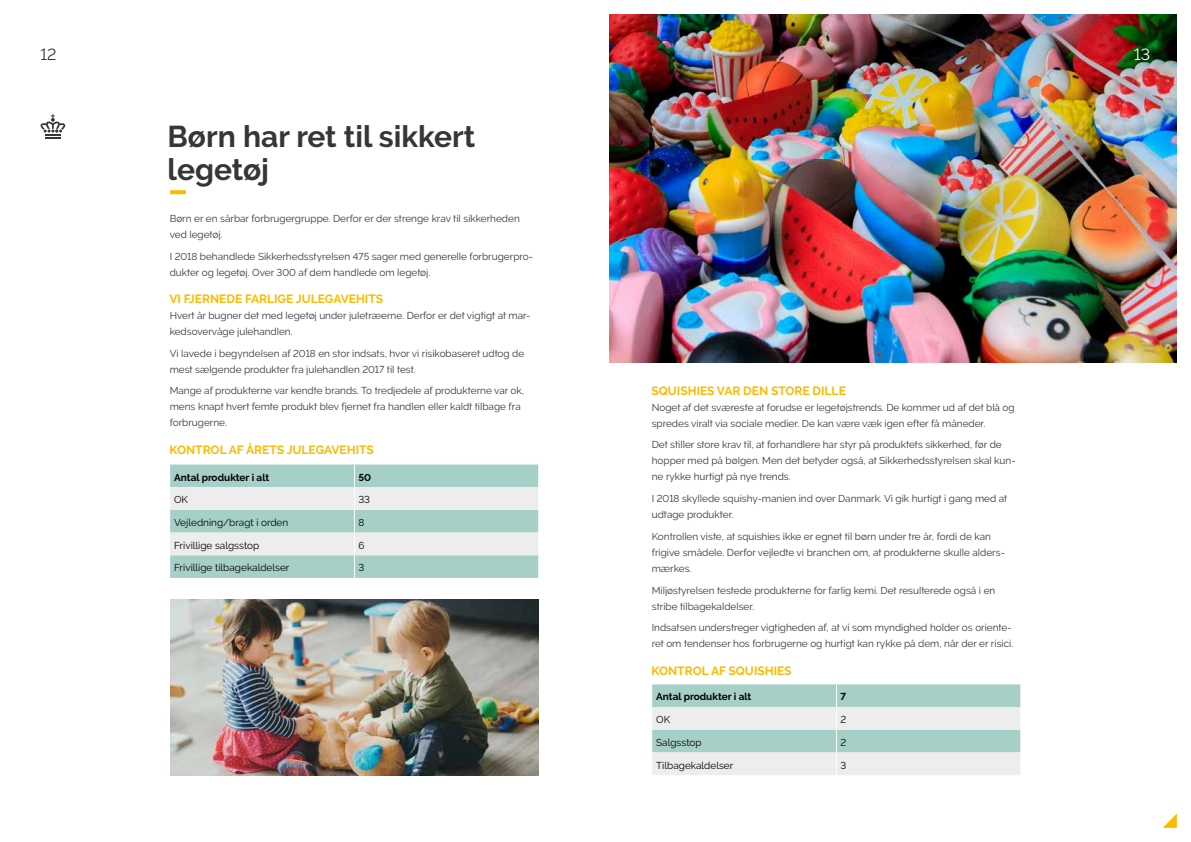
<style>
.page{position:relative;width:1191px;height:842px;background:#fff}
.page>*{position:absolute;margin:0;border:0;box-sizing:border-box;transform-origin:0 0}
.t1{font:700 30px/33px "Raleway";color:#373636}
.t2{font:16px "Raleway";color:#373636}
.t3{font:16px "Raleway";color:#fff}
.t4{font:700 12px "Raleway";color:#fbba00}
.t5{font:10px/16px "Raleway";color:#373636}
.t6{font:10px "Raleway";color:#000}
.t7{font:700 10px "Raleway";color:#000}
</style>
<div class="page">
<img style="left:609px;top:14px;width:567px;height:349px">
<svg style="left:1162px;top:814px;width:14px;height:14px"></svg>
<svg style="left:170px;top:190px;width:16px;height:4px"></svg>
<svg style="left:41px;top:114px;width:24px;height:24px"></svg>
<svg style="left:170px;top:464px;width:369px;height:114px;background:#c3dbd7"></svg>
<svg style="left:652px;top:684px;width:369px;height:91px;background:#cadedb"></svg>
<img style="left:170px;top:599px;width:369px;height:176px">
<h2 class="t2" style="left:41px;top:45px;width:17px">12</h2>
<h1 class="t1" style="left:168px;top:120px;width:309px">Børn har ret til sikkert legetøj</h1>
<p class="t5" style="left:170px;top:210px;width:351px">Børn er en sårbar forbrugergruppe. Derfor er der strenge krav til sikkerheden ved legetøj.</p>
<p class="t5" style="left:170px;top:248px;width:365px">I 2018 behandlede Sikkerhedsstyrelsen 475 sager med generelle forbrugerpro&shy;dukter og legetøj. Over 300 af dem handlede om legetøj.</p>
<p class="t4" style="left:169px;top:292px;width:215px">VI FJERNEDE FARLIGE JULEGAVEHITS</p>
<p class="t5" style="left:170px;top:307px;width:362px">Hvert år bugner det med legetøj under juletræerne. Derfor er det vigtigt at mar&shy;kedsovervåge julehandlen.</p>
<p class="t5" style="left:170px;top:345px;width:356px">Vi lavede i begyndelsen af 2018 en stor indsats, hvor vi risikobaseret udtog de mest sælgende produkter fra julehandlen 2017 til test.</p>
<p class="t5" style="left:170px;top:383px;width:356px">Mange af produkterne var kendte brands. To tredjedele af produkterne var ok, mens knapt hvert femte produkt blev fjernet fra handlen eller kaldt tilbage fra forbrugerne.</p>
<p class="t4" style="left:169px;top:443px;width:206px">KONTROL AF ÅRETS JULEGAVEHITS</p>
<p class="t7" style="left:174px;top:471px;width:97px">Antal produkter i alt</p>
<p class="t7" style="left:358px;top:471px;width:14px">50</p>
<p class="t6" style="left:174px;top:494px;width:15px">OK</p>
<p class="t6" style="left:358px;top:494px;width:13px">33</p>
<p class="t6" style="left:174px;top:517px;width:116px">Vejledning/bragt i orden</p>
<p class="t6" style="left:358px;top:517px;width:7px">8</p>
<p class="t6" style="left:174px;top:539px;width:87px">Frivillige salgsstop</p>
<p class="t6" style="left:358px;top:539px;width:8px">6</p>
<p class="t6" style="left:174px;top:562px;width:117px">Frivillige tilbagekaldelser</p>
<p class="t6" style="left:358px;top:562px;width:7px">3</p>
<p class="t4" style="left:651px;top:384px;width:196px">SQUISHIES VAR DEN STORE DILLE</p>
<p class="t5" style="left:652px;top:399px;width:364px">Noget af det sværeste at forudse er legetøjstrends. De kommer ud af det blå og spredes viralt via sociale medier. De kan være væk igen efter få måneder.</p>
<p class="t5" style="left:652px;top:437px;width:365px">Det stiller store krav til, at forhandlere har styr på produktets sikkerhed, før de hopper med på bølgen. Men det betyder også, at Sikkerhedsstyrelsen skal kun&shy;ne rykke hurtigt på nye trends.</p>
<p class="t5" style="left:652px;top:491px;width:357px">I 2018 skyllede squishy-manien ind over Danmark. Vi gik hurtigt i gang med at udtage produkter.</p>
<p class="t5" style="left:652px;top:528px;width:354px">Kontrollen viste, at squishies ikke er egnet til børn under tre år, fordi de kan frigive smådele. Derfor vejledte vi branchen om, at produkterne skulle alders&shy;mærkes.</p>
<p class="t5" style="left:652px;top:582px;width:345px">Miljøstyrelsen testede produkterne for farlig kemi. Det resulterede også i en stribe tilbagekaldelser.</p>
<p class="t5" style="left:652px;top:620px;width:363px">Indsatsen understreger vigtigheden af, at vi som myndighed holder os oriente&shy;ret om tendenser hos forbrugerne og hurtigt kan rykke på dem, når der er risici.</p>
<p class="t4" style="left:651px;top:663px;width:142px">KONTROL AF SQUISHIES</p>
<p class="t7" style="left:656px;top:691px;width:97px">Antal produkter i alt</p>
<p class="t7" style="left:840px;top:691px;width:7px">7</p>
<p class="t6" style="left:656px;top:714px;width:15px">OK</p>
<p class="t6" style="left:840px;top:714px;width:7px">2</p>
<p class="t6" style="left:656px;top:736px;width:47px">Salgsstop</p>
<p class="t6" style="left:840px;top:736px;width:7px">2</p>
<p class="t6" style="left:656px;top:759px;width:79px">Tilbagekaldelser</p>
<p class="t6" style="left:840px;top:759px;width:7px">3</p>
<h2 class="t3" style="left:1134px;top:45px;width:17px">13</h2>
</div>
